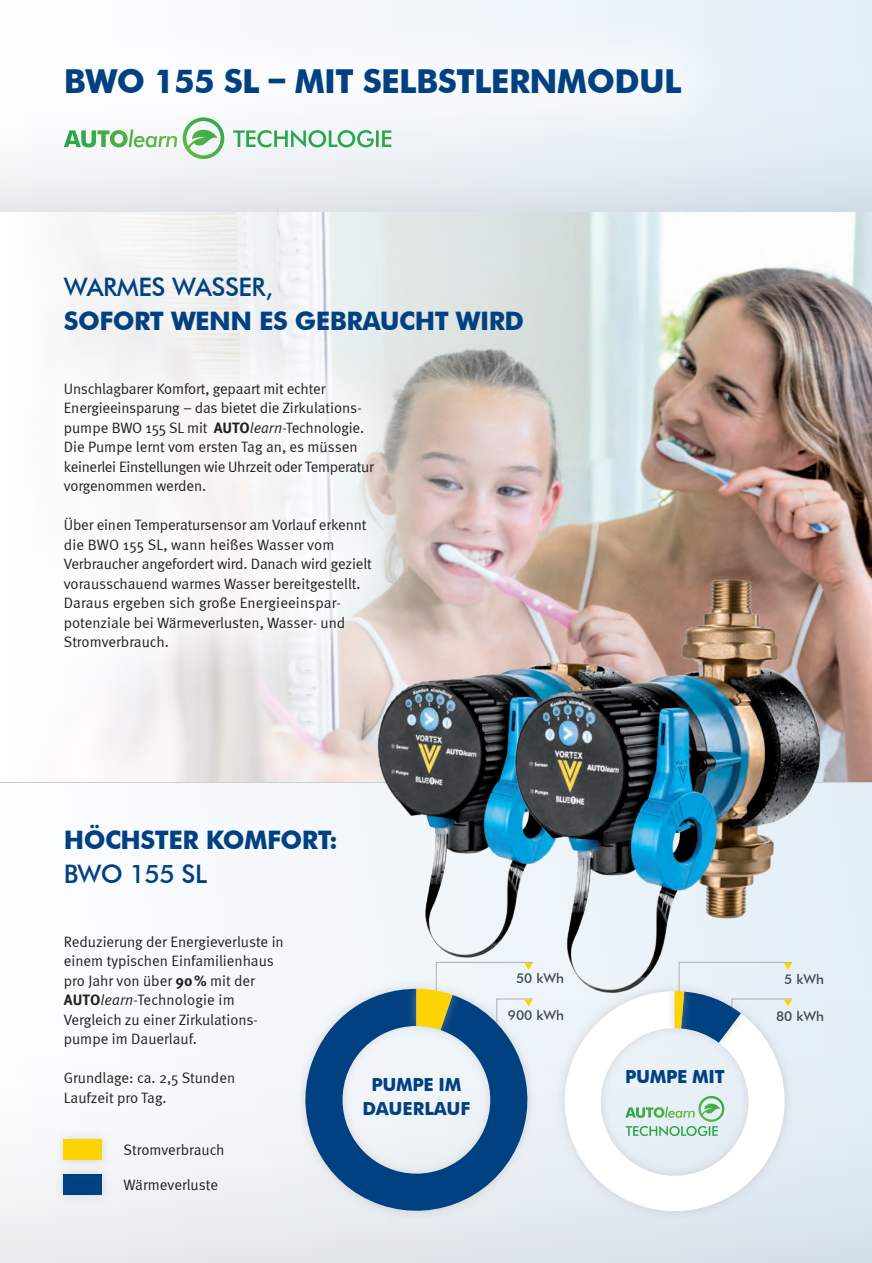
<style>
.page{position:relative;width:872px;height:1263px;background:#fff}
.page>*{position:absolute;margin:0;border:0;box-sizing:border-box;transform-origin:0 0}
.t1{font:700 33px "Futura BT";letter-spacing:-.02em;color:#014081}
.t2{font:700 25.5px "Futura BT";letter-spacing:-.02em;color:#014081}
.t3{font:500 25.5px "Futura BT";letter-spacing:-.02em;color:#014081}
.t4{font:700 18px/24.2px "Futura BT";letter-spacing:-.02em;color:#014081;text-align:center}
.t5{font:15px/19.5px "Meta Normal";letter-spacing:-.005em;color:#231f20}
.t6{font:500 13.5px "Futura BT";color:#3f484e}
.s1{font-family:"Meta Pro";font-weight:700}
.s2{font-style:italic}
</style>
<div class="page">
<div style="left:0;top:0;width:872px;height:213px;background:linear-gradient(to right,#f0f0f2,#dde8f1)"></div>
<img style="left:593px;top:213px;width:279px;height:569px">
<svg style="left:73px;top:213px;width:520px;height:569px"></svg>
<div style="left:0;top:782px;width:872px;height:481px;background:linear-gradient(to right,#fafafb,#d6e0ea)"></div>
<hr style="left:0;top:782px;width:872px;height:1px;background:#cdcfce">
<div style="left:5px;top:323px;width:426px;height:385px;background:#fff;opacity:.75"></div>
<div style="left:54px;top:1129px;width:58px;height:41px;background:#f1f2f4"></div>
<div style="left:64px;top:1139px;width:38px;height:21px;background:#fed304"></div>
<div style="left:54px;top:1164px;width:58px;height:41px;background:#eef0f2"></div>
<div style="left:64px;top:1174px;width:38px;height:21px;background:#014081"></div>
<svg style="left:291px;top:989px;width:250px;height:235px"></svg>
<div style="left:406px;top:979px;width:55px;height:60px;background:#b2b3b7;opacity:.5"></div>
<svg style="left:416px;top:973px;width:118px;height:57px"></svg>
<img style="left:358px;top:654px;width:141px;height:319px">
<img style="left:499px;top:563px;width:331px;height:456px">
<div style="left:555px;top:982px;width:239px;height:238px;background:#b2b3b7;opacity:.5"></div>
<svg style="left:550px;top:991px;width:249px;height:220px;fill:#eaf1f8"></svg>
<div style="left:671px;top:982px;width:78px;height:69px;background:#b2b3b7;opacity:.5"></div>
<div style="left:664px;top:982px;width:29px;height:55px;background:#b2b3b7;opacity:.5"></div>
<svg style="left:674px;top:961px;width:119px;height:82px;background:#bbccd5"></svg>
<svg style="left:625px;top:1096px;width:99px;height:40px;background:#bedecc"></svg>
<div style="left:4px;top:6px;width:737px;height:150px;background:#f5f9fb"></div>
<svg style="left:183px;top:117px;width:41px;height:42px"></svg>
<svg style="left:64px;top:129px;width:113px;height:18px"></svg>
<svg style="left:233px;top:130px;width:158px;height:18px"></svg>
<h1 class="t1" style="left:64px;top:61px;width:619px">BWO 155 SL – MIT SELBSTLERNMODUL</h1>
<h2 class="t3" style="left:64px;top:271px;width:211px">WARMES WASSER,</h2>
<h2 class="t2" style="left:64px;top:306px;width:462px">SOFORT WENN ES GEBRAUCHT WIRD</h2>
<p class="t5" style="left:64px;top:379px;width:311px">Unschlagbarer Komfort, gepaart mit echter Energieeinsparung – das bietet die Zirkulations&shy;pumpe BWO 155 SL mit <span class="s1">AUTO</span><span class="s2">learn</span>-Technologie.<br>Die Pumpe lernt vom ersten Tag an, es müssen keinerlei Einstellungen wie Uhrzeit oder Temperatur vorgenommen werden.</p>
<p class="t5" style="left:64px;top:515px;width:309px">Über einen Temperatursensor am Vorlauf erkennt die BWO 155 SL, wann heißes Wasser vom Verbraucher angefordert wird. Danach wird gezielt vorausschauend warmes Wasser bereitgestellt.<br>Daraus ergeben sich große Energieeinspar&shy;potenziale bei Wärmeverlusten, Wasser- und Stromverbrauch.</p>
<h2 class="t2" style="left:64px;top:824px;width:276px">HÖCHSTER KOMFORT:</h2>
<h2 class="t3" style="left:64px;top:858px;width:145px">BWO 155 SL</h2>
<p class="t5" style="left:64px;top:931px;width:221px">Reduzierung der Energieverluste in einem typischen Einfamilienhaus pro Jahr von über <span class="s1">90 %</span> mit der<br><span class="s1">AUTO</span><span class="s2">learn</span>-Technologie im<br>Vergleich zu einer Zirkulations&shy;pumpe im Dauerlauf.</p>
<p class="t5" style="left:64px;top:1068px;width:173px">Grundlage: ca. 2,5 Stunden<br>Laufzeit pro Tag.</p>
<p class="t5" style="left:124px;top:1140px;width:102px">Stromverbrauch</p>
<p class="t5" style="left:124px;top:1175px;width:96px">Wärmeverluste</p>
<p class="t4" style="left:362px;top:1072px;width:110px">PUMPE IM<br>DAUERLAUF</p>
<p class="t6" style="left:516px;top:970px;width:49px">50 kWh</p>
<p class="t6" style="left:508px;top:1007px;width:58px">900 kWh</p>
<p class="t4" style="left:625px;top:1064px;width:101px">PUMPE MIT</p>
<p class="t6" style="left:784px;top:971px;width:41px">5 kWh</p>
<p class="t6" style="left:776px;top:1008px;width:49px">80 kWh</p>
</div>
